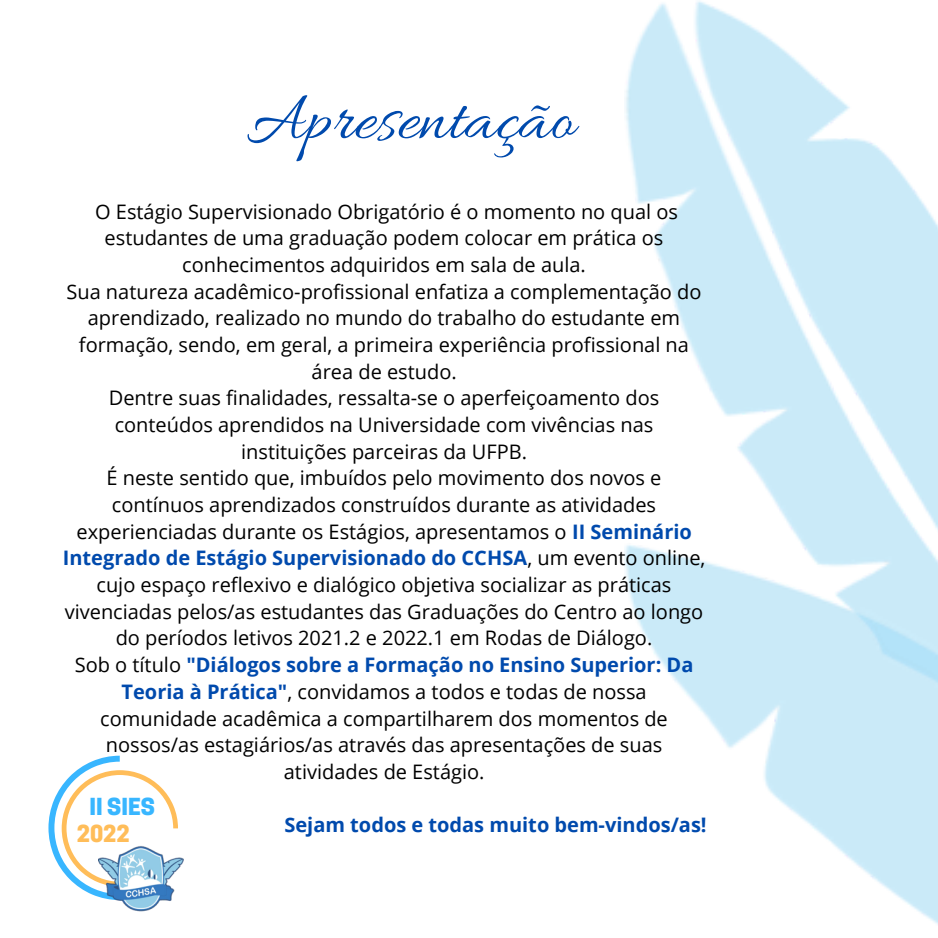
<style>
.page{position:relative;width:938px;height:938px;background:#fff}
.page>*{position:absolute;margin:0;border:0;box-sizing:border-box;transform-origin:0 0}
.t1{font:70px "Allura";color:#004aad}
.t2{font:800 22px "Cooper Hewitt";color:#38b6ff}
.t3{font:800 22px "Cooper Hewitt";color:#ffbd59}
.t4{font:20px/26.8px "Open Sans";color:#000;text-align:center}
.t5{font:700 20px "Open Sans";color:#004aad}
.s1{font-weight:700;color:#004aad}
</style>
<div class="page">
<img style="left:625px;top:0;width:313px;height:925px">
<svg style="left:48px;top:755px;width:130px;height:142px"></svg>
<img style="left:99px;top:836px;width:84px;height:76px">
<h1 class="t1" style="left:247px;top:80px;width:329px">Apresentação</h1>
<p class="t4" style="left:63px;top:197px;width:644px">O Estágio Supervisionado Obrigatório é o momento no qual os estudantes de uma graduação podem colocar em prática os conhecimentos adquiridos em sala de aula.<br>Sua natureza acadêmico-profissional enfatiza a complementação do aprendizado, realizado no mundo do trabalho do estudante em formação, sendo, em geral, a primeira experiência profissional na área de estudo.<br>Dentre suas finalidades, ressalta-se o aperfeiçoamento dos conteúdos aprendidos na Universidade com vivências nas instituições parceiras da UFPB.<br>É neste sentido que, imbuídos pelo movimento dos novos e contínuos aprendizados construídos durante as atividades experienciadas durante os Estágios, apresentamos o <span class="s1">II Seminário Integrado de Estágio Supervisionado do CCHSA</span>, um evento online, cujo espaço reflexivo e dialógico objetiva socializar as práticas vivenciadas pelos/as estudantes das Graduações do Centro ao longo do períodos letivos 2021.2 e 2022.1 em Rodas de Diálogo.<br>Sob o título <span class="s1">"Diálogos sobre a Formação no Ensino Superior: Da Teoria à Prática"</span>, convidamos a todos e todas de nossa comunidade acadêmica a compartilharem dos momentos de nossos/as estagiários/as através das apresentações de suas atividades de Estágio.</p>
<p class="t5" style="left:284px;top:810px;width:424px">Sejam todos e todas muito bem-vindos/as!</p>
<p class="t2" style="left:90px;top:798px;width:67px">II SIES</p>
<p class="t3" style="left:77px;top:825px;width:54px">2022</p>
</div>
